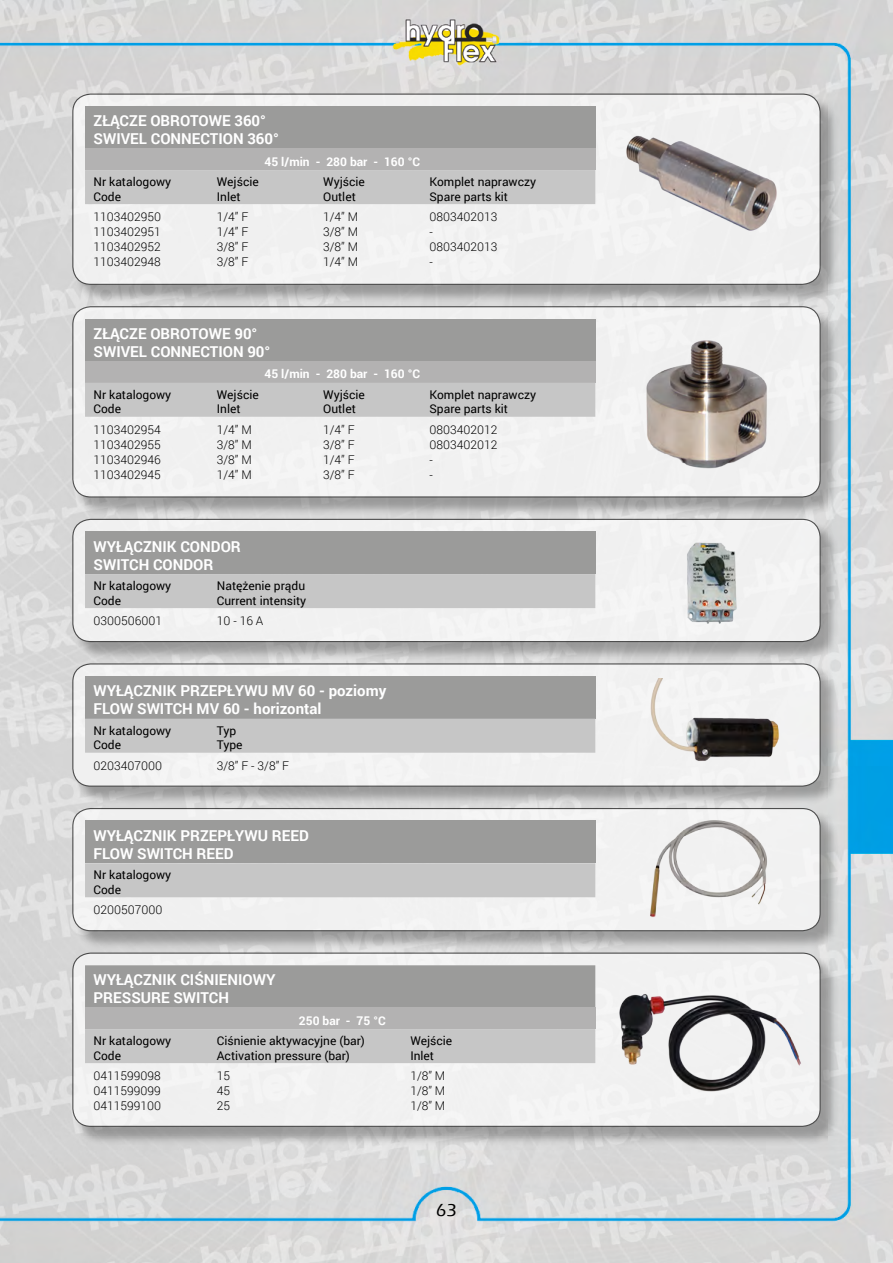
<style>
.page{position:relative;width:893px;height:1263px;background:#fff}
.page>*{position:absolute;margin:0;border:0;box-sizing:border-box;transform-origin:0 0}
.t1{font:500 18px "Eras ITC";color:#000}
.t2{font:700 15px/18px "Roboto";color:#fff}
.t3{font:300 12px/15px "Roboto";color:#000;text-align:justify}
.t4{font:12px/14.4px "Roboto";color:#000}
.t5{font:700 12px "Roboto";color:#fff}
</style>
<div class="page">
<img style="left:0;top:0;width:893px;height:1263px">
<div style="left:74px;top:95px;width:766px;height:209px;background:#000;opacity:.45"></div>
<div style="left:73px;top:94px;width:747px;height:190px;background:#f0f0f0;border-radius:18px"></div>
<div style="left:72px;top:94px;width:749px;height:191px;border:1px solid #000;border-radius:18px"></div>
<div style="left:85px;top:106px;width:510px;height:43px;background:#9b9b9a"></div>
<div style="left:85px;top:149px;width:510px;height:21px;background:#b3b2b2"></div>
<div style="left:85px;top:170px;width:510px;height:34px;background:#c6c6c6"></div>
<div style="left:74px;top:308px;width:766px;height:208px;background:#000;opacity:.45"></div>
<div style="left:73px;top:307px;width:747px;height:190px;background:#f1f1f1;border-radius:18px"></div>
<div style="left:72px;top:306px;width:749px;height:191px;border:1px solid #000;border-radius:18px"></div>
<div style="left:85px;top:319px;width:510px;height:42px;background:#9b9b9a"></div>
<div style="left:85px;top:361px;width:510px;height:22px;background:#b3b2b2"></div>
<div style="left:85px;top:383px;width:510px;height:34px;background:#c6c6c6"></div>
<div style="left:74px;top:521px;width:766px;height:140px;background:#000;opacity:.45"></div>
<div style="left:73px;top:519px;width:747px;height:122px;background:#f1f1f1;border-radius:18px"></div>
<div style="left:72px;top:519px;width:749px;height:123px;border:1px solid #000;border-radius:18px"></div>
<div style="left:85px;top:531px;width:510px;height:43px;background:#9b9b9a"></div>
<div style="left:85px;top:574px;width:510px;height:34px;background:#c6c6c6"></div>
<div style="left:74px;top:665px;width:766px;height:140px;background:#000;opacity:.45"></div>
<div style="left:73px;top:664px;width:747px;height:122px;background:#f2f2f2;border-radius:18px"></div>
<div style="left:72px;top:663px;width:749px;height:124px;border:1px solid #000;border-radius:18px"></div>
<div style="left:85px;top:676px;width:510px;height:43px;background:#9b9b9a"></div>
<div style="left:85px;top:719px;width:510px;height:34px;background:#c6c6c6"></div>
<img style="left:626px;top:135px;width:151px;height:96px">
<img style="left:646px;top:340px;width:121px;height:129px">
<img style="left:687px;top:542px;width:50px;height:82px">
<img style="left:650px;top:679px;width:129px;height:82px">
<div style="left:74px;top:810px;width:766px;height:140px;background:#000;opacity:.45"></div>
<div style="left:73px;top:808px;width:747px;height:123px;background:#f1f1f1;border-radius:18px"></div>
<div style="left:72px;top:808px;width:749px;height:123px;border:1px solid #000;border-radius:18px"></div>
<div style="left:85px;top:821px;width:510px;height:42px;background:#9b9b9a"></div>
<div style="left:85px;top:863px;width:510px;height:34px;background:#c6c6c6"></div>
<div style="left:74px;top:954px;width:766px;height:191px;background:#000;opacity:.45"></div>
<div style="left:73px;top:953px;width:747px;height:173px;background:#f1f1f1;border-radius:18px"></div>
<div style="left:72px;top:952px;width:749px;height:175px;border:1px solid #000;border-radius:18px"></div>
<div style="left:85px;top:965px;width:510px;height:43px;background:#9b9b9a"></div>
<div style="left:85px;top:1008px;width:510px;height:21px;background:#b3b2b2"></div>
<div style="left:85px;top:1029px;width:510px;height:34px;background:#c6c6c6"></div>
<img style="left:650px;top:820px;width:117px;height:97px">
<img style="left:619px;top:994px;width:182px;height:98px">
<p class="t2" style="left:94px;top:111px;width:187px">ZŁĄCZE OBROTOWE 360°<br>SWIVEL CONNECTION 360°</p>
<p class="t5" style="left:265px;top:153px;width:157px">45 l/min - 280 bar - 160 °C</p>
<p class="t4" style="left:94px;top:174px;width:79px">Nr katalogowy<br>Code</p>
<p class="t4" style="left:217px;top:174px;width:43px">Wejście<br>Inlet</p>
<p class="t4" style="left:323px;top:174px;width:43px">Wyjście<br>Outlet</p>
<p class="t4" style="left:429px;top:174px;width:108px">Komplet naprawczy<br>Spare parts kit</p>
<p class="t3" style="left:94px;top:209px;width:69px">1103402950<br>1103402951<br>1103402952<br>1103402948</p>
<p class="t3" style="left:217px;top:209px;width:33px">1/4” F 1/4” F 3/8” F 3/8” F</p>
<p class="t3" style="left:323px;top:209px;width:36px">1/4” M 3/8” M 3/8” M 1/4” M</p>
<p class="t3" style="left:429px;top:209px;width:69px;text-align:left">0803402013 -<br>0803402013 -</p>
<p class="t2" style="left:94px;top:324px;width:178px">ZŁĄCZE OBROTOWE 90°<br>SWIVEL CONNECTION 90°</p>
<p class="t5" style="left:265px;top:366px;width:157px">45 l/min - 280 bar - 160 °C</p>
<p class="t4" style="left:94px;top:388px;width:79px;line-height:13.5px">Nr katalogowy<br>Code</p>
<p class="t4" style="left:217px;top:388px;width:43px;line-height:13.5px">Wejście<br>Inlet</p>
<p class="t4" style="left:323px;top:387px;width:43px">Wyjście<br>Outlet</p>
<p class="t4" style="left:429px;top:387px;width:108px">Komplet naprawczy<br>Spare parts kit</p>
<p class="t3" style="left:94px;top:421px;width:69px">1103402954<br>1103402955<br>1103402946<br>1103402945</p>
<p class="t3" style="left:217px;top:421px;width:36px">1/4” M 3/8” M 3/8” M 1/4” M</p>
<p class="t3" style="left:323px;top:421px;width:33px">1/4” F 3/8” F 1/4” F 3/8” F</p>
<p class="t3" style="left:429px;top:421px;width:69px;text-align:left">0803402012<br>0803402012 -<br>-</p>
<p class="t2" style="left:94px;top:537px;width:149px">WYŁĄCZNIK CONDOR<br>SWITCH CONDOR</p>
<p class="t4" style="left:94px;top:578px;width:79px">Nr katalogowy<br>Code</p>
<p class="t4" style="left:217px;top:578px;width:91px">Natężenie prądu<br>Current intensity</p>
<p class="t3" style="left:94px;top:613px;width:70px">0300506001</p>
<p class="t3" style="left:217px;top:613px;width:48px">10 - 16 A</p>
<p class="t2" style="left:94px;top:681px;width:294px">WYŁĄCZNIK PRZEPŁYWU MV 60 - poziomy<br>FLOW SWITCH MV 60 - horizontal</p>
<p class="t4" style="left:94px;top:723px;width:79px">Nr katalogowy<br>Code</p>
<p class="t4" style="left:217px;top:723px;width:27px">Typ<br>Type</p>
<p class="t3" style="left:94px;top:757px;width:70px">0203407000</p>
<p class="t3" style="left:217px;top:757px;width:74px">3/8” F - 3/8” F</p>
<p class="t2" style="left:94px;top:826px;width:217px">WYŁĄCZNIK PRZEPŁYWU REED<br>FLOW SWITCH REED</p>
<p class="t4" style="left:94px;top:867px;width:79px">Nr katalogowy<br>Code</p>
<p class="t3" style="left:94px;top:902px;width:70px">0200507000</p>
<p class="t2" style="left:94px;top:970px;width:183px">WYŁĄCZNIK CIŚNIENIOWY<br>PRESSURE SWITCH</p>
<p class="t5" style="left:299px;top:1012px;width:88px">250 bar - 75 °C</p>
<p class="t4" style="left:94px;top:1033px;width:79px">Nr katalogowy<br>Code</p>
<p class="t4" style="left:217px;top:1033px;width:150px">Ciśnienie aktywacyjne (bar)<br>Activation pressure (bar)</p>
<p class="t4" style="left:410px;top:1033px;width:43px">Wejście<br>Inlet</p>
<p class="t3" style="left:94px;top:1068px;width:69px">0411599098<br>0411599099<br>0411599100</p>
<p class="t3" style="left:217px;top:1068px;width:15px">15<br>45<br>25</p>
<p class="t3" style="left:410px;top:1068px;width:36px">1/8” M 1/8” M 1/8” M</p>
<h1 class="t1" style="left:436px;top:1200px;width:22px">63</h1>
</div>
